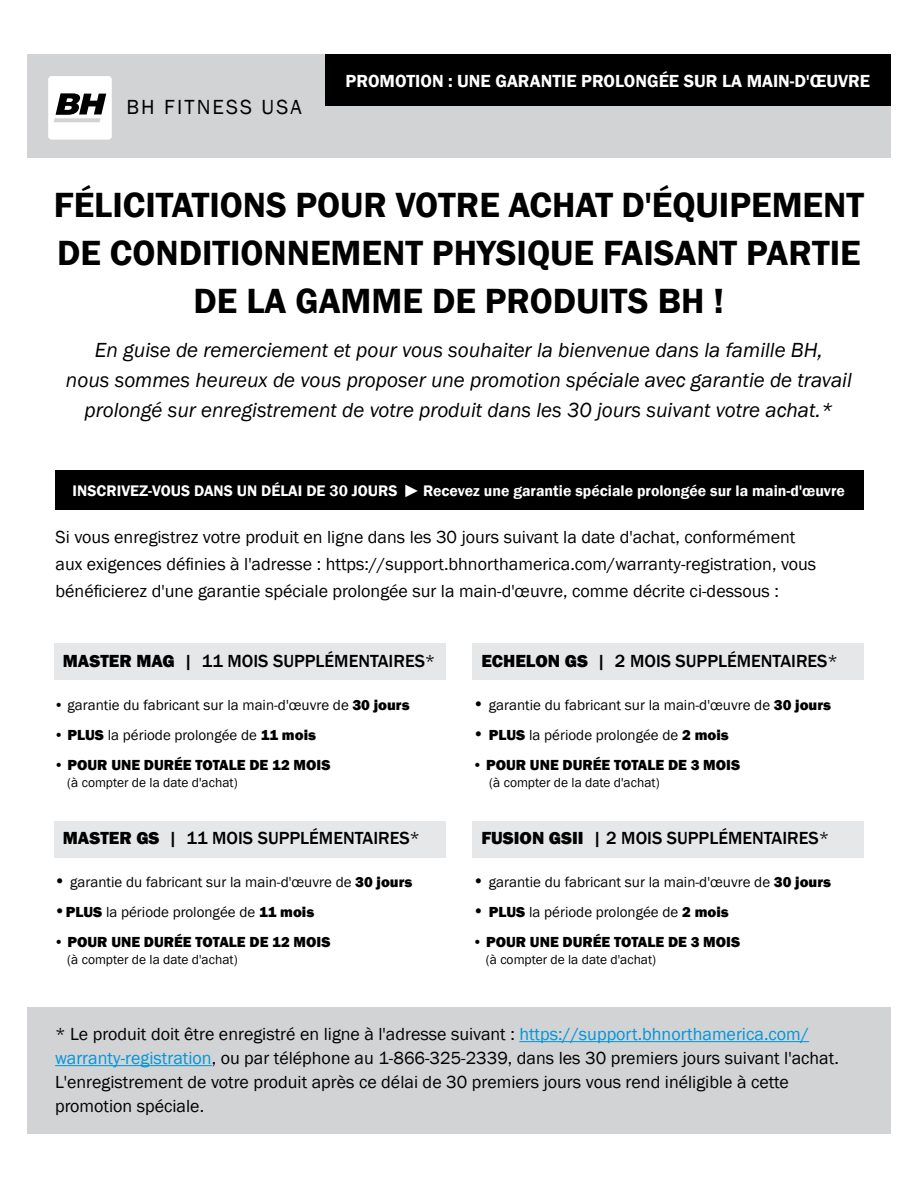
<style>
.page{position:relative;width:918px;height:1188px;background:#fff}
.page>*{position:absolute;margin:0;border:0;box-sizing:border-box;transform-origin:0 0}
.t1{font:600 36px/48px "Franklin Gothic";color:#000;text-align:center}
.t2{font:italic 21px/30px "Franklin Gothic";color:#000;text-align:center}
.t3{font:21px "Franklin Gothic";letter-spacing:.1em;color:#000}
.t4{font:18px/24px "Franklin Gothic";color:#000}
.t5{font:500 18px "Franklin Gothic";color:#000}
.t6{font:600 18px "Franklin Gothic";color:#fff}
.t7{font:18px "Franklin Gothic";color:#fff}
.t8{font:600 15.75px "Franklin Gothic";color:#fff}
.t9{font:15px "Franklin Gothic";color:#000}
.t10{font:800 15px "Franklin Gothic";color:#000}
.t11{font:13.5px "Franklin Gothic";color:#000}
.s1{font-weight:800}
.s2{font-weight:400}
.s3{font-size:18px}
.s4{color:#0095da}
</style>
<div class="page">
<div style="left:27px;top:54px;width:864px;height:104px;background:#d1d3d4"></div>
<div style="left:27px;top:1008px;width:864px;height:126px;background:#d1d3d4"></div>
<div style="left:48px;top:76px;width:64px;height:63px;background:#fff;border-radius:3px"></div>
<svg style="left:54px;top:93px;width:52px;height:29px"></svg>
<div style="left:56px;top:471px;width:808px;height:39px;background:#000"></div>
<div style="left:54px;top:643px;width:391px;height:37px;background:#e6e7e8"></div>
<div style="left:473px;top:643px;width:391px;height:37px;background:#e6e7e8"></div>
<div style="left:473px;top:821px;width:391px;height:37px;background:#e6e7e8"></div>
<div style="left:54px;top:821px;width:391px;height:37px;background:#e6e7e8"></div>
<div style="left:325px;top:54px;width:566px;height:52px;background:#000"></div>
<hr style="left:519px;top:1041px;width:290px;height:1px;background:#0095da">
<hr style="left:55px;top:1065px;width:157px;height:1px;background:#0095da">
<p class="t3" style="left:127px;top:94px;width:177px">BH FITNESS USA</p>
<p class="t6" style="left:346px;top:70px;width:526px">PROMOTION : UNE GARANTIE PROLONGÉE SUR LA MAIN-D'ŒUVRE</p>
<h1 class="t1" style="left:54px;top:182px;width:812px">FÉLICITATIONS POUR VOTRE ACHAT D'ÉQUIPEMENT<br>DE CONDITIONNEMENT PHYSIQUE FAISANT PARTIE<br>DE LA GAMME DE PRODUITS BH !</h1>
<p class="t2" style="left:66px;top:335px;width:787px">En guise de remerciement et pour vous souhaiter la bienvenue dans la famille BH,<br>nous sommes heureux de vous proposer une promotion spéciale avec garantie de travail prolongé sur enregistrement de votre produit dans les 30 jours suivant votre achat.*</p>
<p class="t8" style="left:73px;top:481px;width:774px">INSCRIVEZ-VOUS DANS UN DÉLAI DE 30 JOURS - Recevez une garantie spéciale prolongée sur la main-d'œuvre</p>
<p class="t7" style="left:423px;top:482px;width:19px;rotate:90deg">▲</p>
<p class="t4" style="left:56px;top:524px;width:762px;line-height:27px">Si vous enregistrez votre produit en ligne dans les 30 jours suivant la date d'achat, conformément aux exigences définies à l'adresse : https://support.bhnorthamerica.com/warranty-registration, vous bénéficierez d'une garantie spéciale prolongée sur la main-d'œuvre, comme décrite ci-dessous :</p>
<p class="t5" style="left:63px;top:650px;width:374px"><span class="s1">MASTER MAG</span> | 11 MOIS SUPPLÉMENTAIRES<span class="s2">*</span></p>
<p class="t9" style="left:54px;top:696px;width:357px">• garantie du fabricant sur la main-d'œuvre de <span class="s1">30 jours</span></p>
<p class="t9" style="left:54px;top:726px;width:264px">• <span class="s1">PLUS</span> la période prolongée de <span class="s1">11 mois</span></p>
<p class="t10" style="left:54px;top:756px;width:278px"><span class="s2">•</span> POUR UNE DURÉE TOTALE DE 12 MOIS</p>
<p class="t11" style="left:67px;top:774px;width:172px">(à compter de la date d'achat)</p>
<p class="t5" style="left:63px;top:827px;width:359px"><span class="s1">MASTER GS</span> | 11 MOIS SUPPLÉMENTAIRES<span class="s2">*</span></p>
<p class="t9" style="left:54px;top:873px;width:360px"><span class="s3">•</span> garantie du fabricant sur la main-d'œuvre de <span class="s1">30 jours</span></p>
<p class="t9" style="left:54px;top:903px;width:262px"><span class="s3">•</span><span class="s1">PLUS</span> la période prolongée de <span class="s1">11 mois</span></p>
<p class="t10" style="left:54px;top:933px;width:278px"><span class="s2">•</span> POUR UNE DURÉE TOTALE DE 12 MOIS</p>
<p class="t11" style="left:67px;top:951px;width:172px">(à compter de la date d'achat)</p>
<p class="t5" style="left:481px;top:650px;width:358px"><span class="s1">ECHELON GS</span> | 2 MOIS SUPPLÉMENTAIRES<span class="s2">*</span></p>
<p class="t9" style="left:472px;top:696px;width:360px"><span class="s3">•</span> garantie du fabricant sur la main-d'œuvre de <span class="s1">30 jours</span></p>
<p class="t9" style="left:472px;top:726px;width:258px"><span class="s3">•</span> <span class="s1">PLUS</span> la période prolongée de <span class="s1">2 mois</span></p>
<p class="t10" style="left:472px;top:756px;width:269px"><span class="s2">•</span> POUR UNE DURÉE TOTALE DE 3 MOIS</p>
<p class="t11" style="left:489px;top:774px;width:172px">(à compter de la date d'achat)</p>
<p class="t5" style="left:481px;top:827px;width:349px"><span class="s1">FUSION GSII</span> | 2 MOIS SUPPLÉMENTAIRES<span class="s2">*</span></p>
<p class="t9" style="left:472px;top:873px;width:360px"><span class="s3">•</span> garantie du fabricant sur la main-d'œuvre de <span class="s1">30 jours</span></p>
<p class="t9" style="left:472px;top:903px;width:258px"><span class="s3">•</span> <span class="s1">PLUS</span> la période prolongée de <span class="s1">2 mois</span></p>
<p class="t10" style="left:472px;top:933px;width:269px"><span class="s2">•</span> POUR UNE DURÉE TOTALE DE 3 MOIS</p>
<p class="t11" style="left:486px;top:951px;width:172px">(à compter de la date d'achat)</p>
<p class="t4" style="left:55px;top:1023px;width:785px">* Le produit doit être enregistré en ligne à l'adresse suivant : <span class="s4">https://support.bhnorthamerica.com/ warranty-registration</span>, ou par téléphone au 1-866-325-2339, dans les 30 premiers jours suivant l'achat.<br>L'enregistrement de votre produit après ce délai de 30 premiers jours vous rend inéligible à cette promotion spéciale.</p>
</div>
